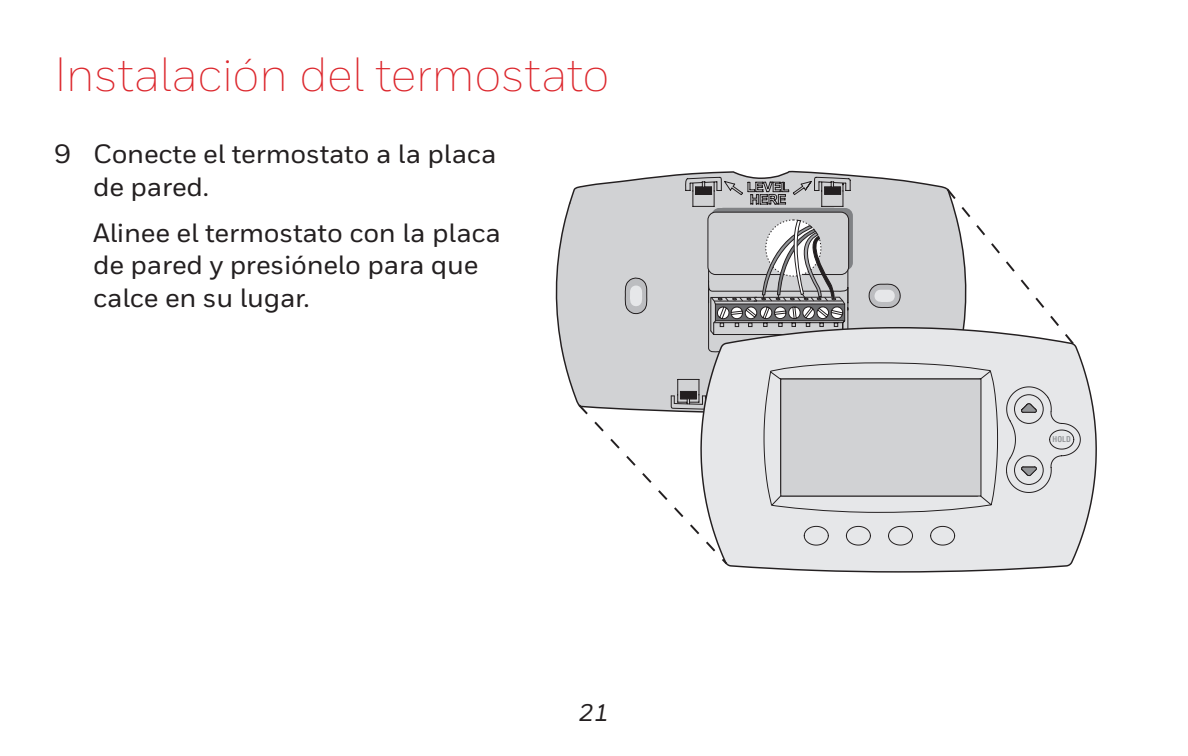
<style>
.page{position:relative;width:1188px;height:756px;background:#fff}
.page>*{position:absolute;margin:0;border:0;box-sizing:border-box;transform-origin:0 0}
.t1{font:300 48px "Honeywell Sans";letter-spacing:-.02em;color:#dc272d}
.t2{font:500 26.4px/32.4px "Honeywell Sans";letter-spacing:-.01em;color:#231f20}
.t3{font:italic 500 24px "Honeywell Sans";color:#231f20}
.t4{font:700 condensed 7.8px "Helvetica LT";color:#939598}
</style>
<div class="page">
<svg style="left:556px;top:171px;width:389px;height:231px;background:#d1d2d4"></svg>
<svg style="left:671px;top:177px;width:180px;height:149px;background:#b8b8ba"></svg>
<svg style="left:868px;top:284px;width:34px;height:24px"></svg>
<svg style="left:624px;top:277px;width:23px;height:37px"></svg>
<svg style="left:671px;top:208px;width:179px;height:194px;background:#cacacc"></svg>
<div style="left:711px;top:208px;width:142px;height:62px;background:linear-gradient(to right,#838588,#7e8083);border-radius:8px"></div>
<div style="left:708px;top:212px;width:141px;height:63px;background:#d1d2d4;border-radius:8px"></div>
<div style="left:708px;top:212px;width:141px;height:63px;border:1px solid #231f20;border-radius:8px"></div>
<svg style="left:710px;top:220px;width:135px;height:106px"></svg>
<div style="left:695px;top:187px;width:17px;height:8px;background:#231f20"></div>
<div style="left:824px;top:187px;width:17px;height:8px;background:#231f20"></div>
<div style="left:680px;top:391px;width:17px;height:8px;background:#231f20"></div>
<svg style="left:700px;top:326px;width:397px;height:247px;background:#dedfe1"></svg>
<div style="left:763px;top:362px;width:318px;height:184px;background:#e6e7e9"></div>
<svg style="left:576px;top:402px;width:153px;height:164px"></svg>
<svg style="left:764px;top:363px;width:288px;height:149px;background:#d0d1d3"></svg>
<svg style="left:945px;top:187px;width:132px;height:161px"></svg>
<svg style="left:724px;top:181px;width:88px;height:24px;background:#a2a1a3"></svg>
<div style="left:1046px;top:572px;width:49px;height:13px;background:#fff"></div>
<h1 class="t1" style="left:54px;top:46px;width:557px">Instalación del termostato</h1>
<p class="t2" style="left:93px;top:139px;width:405px;text-indent:-39px">9 Conecte el termostato a la placa de pared.</p>
<p class="t2" style="left:93px;top:217px;width:409px">Alinee el termostato con la placa de pared y presiónelo para que calce en su lugar.</p>
<p class="t3" style="left:579px;top:698px;width:31px">21</p>
<p class="t4" style="left:1053px;top:435px;width:20px">HOLD</p>
</div>
